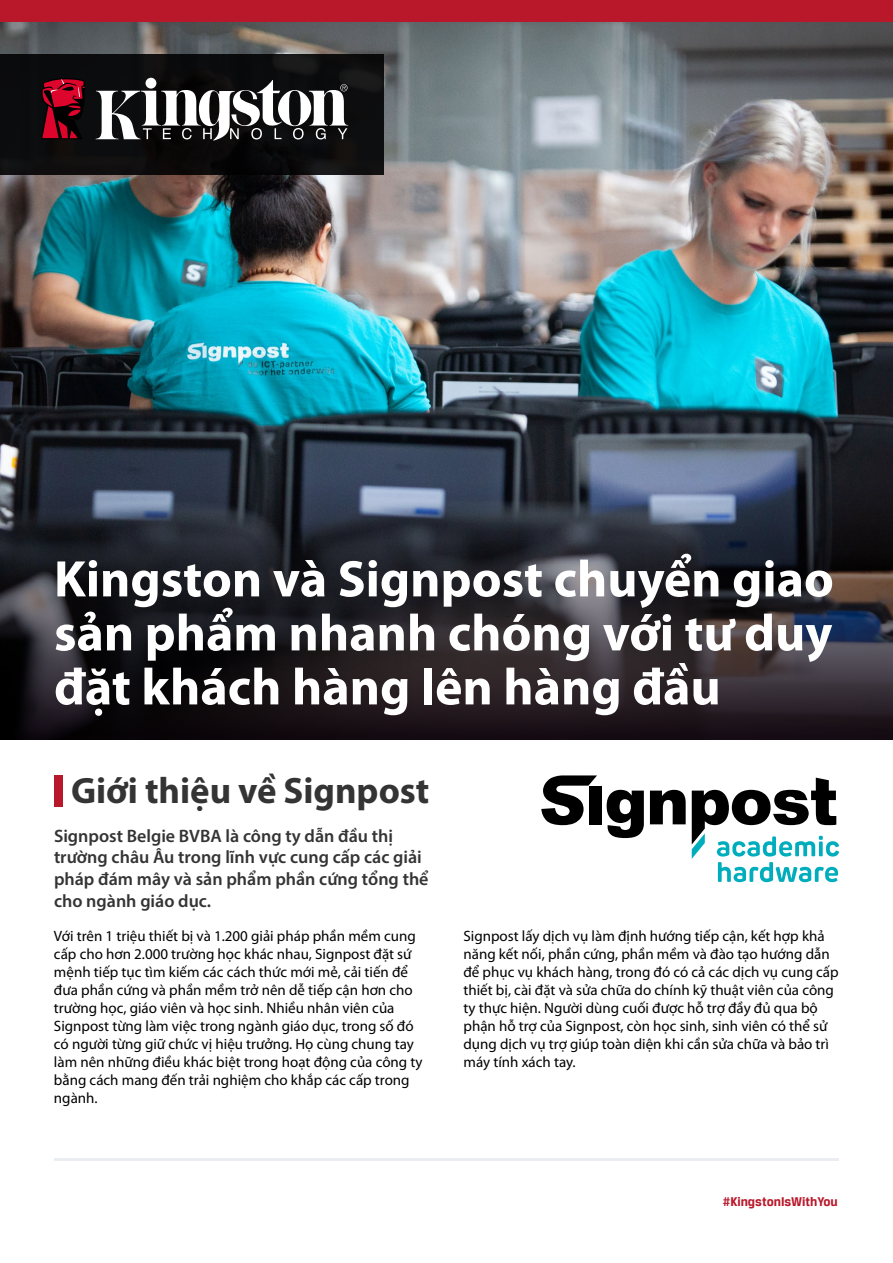
<style>
.page{position:relative;width:893px;height:1263px;background:#fff}
.page>*{position:absolute;margin:0;border:0;box-sizing:border-box;transform-origin:0 0}
.t1{font:700 51.75px/54px "Myriad Pro";color:#fff;text-align:justify}
.t2{font:700 36.75px "Myriad Pro";color:#343434}
.t3{font:600 18px/21.6px "Myriad Pro";color:#343434}
.t4{font:15px/18px "Myriad Pro";color:#000}
.t5{font:700 13.5px "Breuer Text";color:#b9182b}
</style>
<div class="page">
<img style="left:0;top:21px;width:893px;height:464px">
<svg style="left:0;top:485px;width:893px;height:255px;background:#28272f"></svg>
<div style="left:0;top:54px;width:384px;height:121px;background:#0c0c0d"></div>
<div style="left:146px;top:78px;width:10px;height:11px;background:#fff;border-radius:50%"></div>
<svg style="left:96px;top:80px;width:252px;height:61px"></svg>
<svg style="left:41px;top:78px;width:44px;height:61px"></svg>
<div style="left:0;top:0;width:893px;height:21px;background:#b9182b"></div>
<hr style="left:54px;top:1158px;width:785px;height:2px;background:#eaedf1">
<div style="left:54px;top:775px;width:9px;height:32px;background:#b9182b"></div>
<svg style="left:541px;top:775px;width:56px;height:50px"></svg>
<div style="left:589px;top:786px;width:13px;height:38px;background:#000"></div>
<svg style="left:607px;top:790px;width:37px;height:48px"></svg>
<svg style="left:650px;top:790px;width:36px;height:34px"></svg>
<svg style="left:692px;top:778px;width:147px;height:104px"></svg>
<h1 class="t1" style="left:54px;top:550px;width:781px">Kingston và Signpost chuyển giao sản phẩm nhanh chóng với tư duy đặt khách hàng lên hàng đầu</h1>
<h2 class="t2" style="left:71px;top:767px;width:360px">Giới thiệu về Signpost</h2>
<p class="t3" style="left:54px;top:824px;width:376px">Signpost Belgie BVBA là công ty dẫn đầu thị trường châu Âu trong lĩnh vực cung cấp các giải pháp đám mây và sản phẩm phần cứng tổng thể cho ngành giáo dục.</p>
<p class="t4" style="left:54px;top:927px;width:370px">Với trên 1 triệu thiết bị và 1.200 giải pháp phần mềm cung cấp cho hơn 2.000 trường học khác nhau, Signpost đặt sứ mệnh tiếp tục tìm kiếm các cách thức mới mẻ, cải tiến để đưa phần cứng và phần mềm trở nên dễ tiếp cận hơn cho trường học, giáo viên và học sinh. Nhiều nhân viên của Signpost từng làm việc trong ngành giáo dục, trong số đó có người từng giữ chức vị hiệu trưởng. Họ cùng chung tay làm nên những điều khác biệt trong hoạt động của công ty bằng cách mang đến trải nghiệm cho khắp các cấp trong ngành.</p>
<p class="t4" style="left:463px;top:927px;width:377px">Signpost lấy dịch vụ làm định hướng tiếp cận, kết hợp khả năng kết nối, phần cứng, phần mềm và đào tạo hướng dẫn để phục vụ khách hàng, trong đó có cả các dịch vụ cung cấp thiết bị, cài đặt và sửa chữa do chính kỹ thuật viên của công ty thực hiện. Người dùng cuối được hỗ trợ đầy đủ qua bộ phận hỗ trợ của Signpost, còn học sinh, sinh viên có thể sử dụng dịch vụ trợ giúp toàn diện khi cần sửa chữa và bảo trì máy tính xách tay.</p>
<p class="t5" style="left:723px;top:1194px;width:117px">#KingstonIsWithYou</p>
</div>
